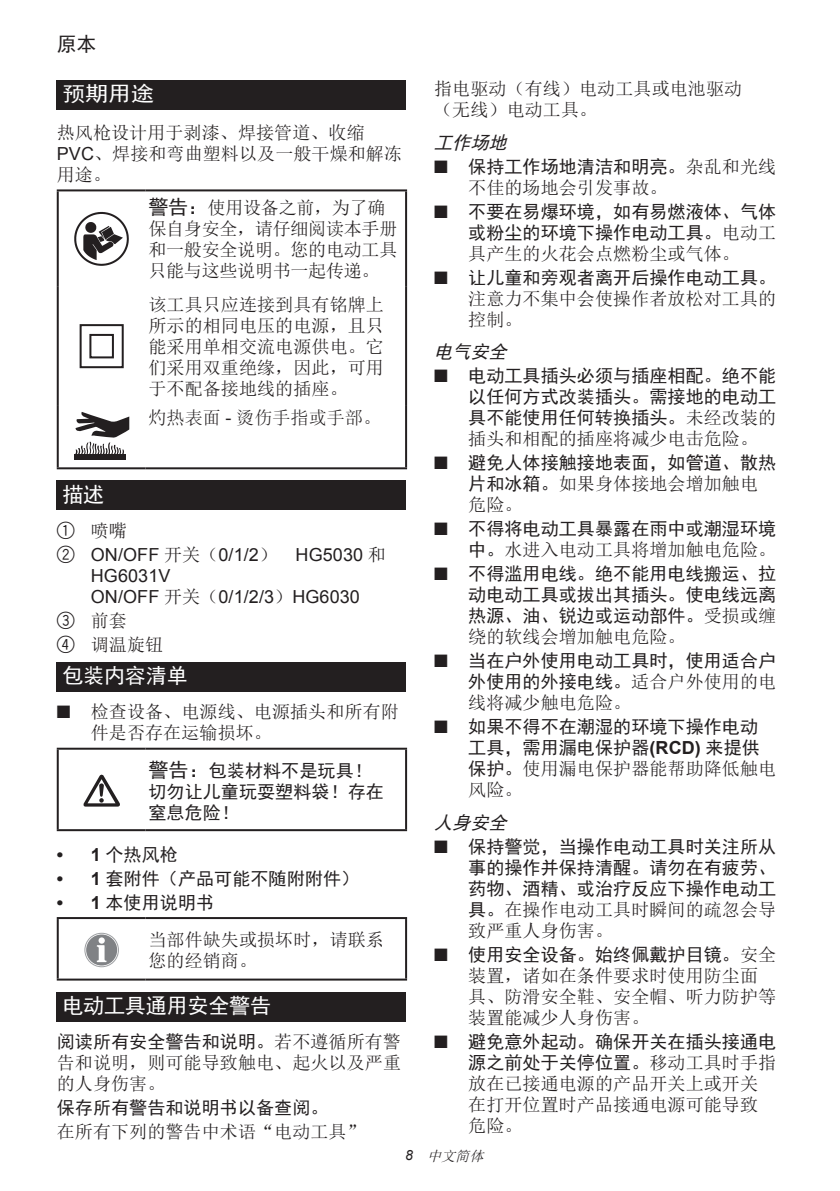
<style>
.page{position:relative;width:840px;height:1191px;background:#fff}
.page>*{position:absolute;margin:0;border:0;box-sizing:border-box;transform-origin:0 0}
.t1{font:21px "Sim Hei";letter-spacing:-.01em;color:#fff}
.t2{font:21px "Sim Hei";letter-spacing:-.01em;color:#fff;scale:1.1 1}
.t3{font:20px "Sim Hei";color:#231f20}
.t4{font:18px/21px "Sim Hei";letter-spacing:.005em;color:#231f20}
.t5{font:18px/21px "Sim Sun";letter-spacing:.005em;color:#231f20}
.t6{font:18px/21px "Sim Sun";letter-spacing:-.015em;color:#231f20}
.t7{font:18px/21px "Arial";letter-spacing:.005em;color:#231f20}
.t8{font:18px "DFP Song W3";letter-spacing:.005em;color:#231f20}
.t9{font:italic 18px "Sim Hei";color:#231f20}
.t10{font:italic 14px "Sim Sun";color:#231f20}
.s1{font-family:"Arial"}
.s2{font-family:"Sim Hei";font-size:20px}
.s3{font-family:"Round Box Alph Illust"}
.s4{font-family:"Sim Sun"}
.s5{font-size:20px}
.s6{font-family:"Arial";font-weight:700}
.s7{font-style:italic}
.s8{font-family:"Sim Hei"}
</style>
<div class="page">
<div style="left:57px;top:80px;width:348px;height:29px;background:#231f20"></div>
<hr style="left:57px;top:189px;width:88px;height:2px;background:#231f20">
<hr style="left:57px;top:191px;width:2px;height:96px;background:#231f20">
<hr style="left:145px;top:189px;width:262px;height:2px;background:#231f20">
<hr style="left:405px;top:191px;width:2px;height:96px;background:#231f20">
<hr style="left:57px;top:287px;width:2px;height:119px;background:#231f20">
<hr style="left:405px;top:287px;width:2px;height:119px;background:#231f20">
<hr style="left:57px;top:406px;width:2px;height:61px;background:#231f20">
<hr style="left:405px;top:406px;width:2px;height:61px;background:#231f20">
<hr style="left:57px;top:467px;width:88px;height:2px;background:#231f20">
<hr style="left:145px;top:467px;width:262px;height:2px;background:#231f20">
<img style="left:74px;top:211px;width:55px;height:55px">
<div style="left:89px;top:334px;width:25px;height:24px;border:2px solid #231f20"></div>
<div style="left:80px;top:324px;width:44px;height:44px;border:2px solid #231f20"></div>
<div style="left:74px;top:454px;width:51px;height:6px;background:#231f20"></div>
<svg style="left:75px;top:412px;width:54px;height:42px"></svg>
<div style="left:57px;top:480px;width:348px;height:30px;background:#231f20"></div>
<div style="left:57px;top:662px;width:348px;height:29px;background:#231f20"></div>
<hr style="left:57px;top:747px;width:88px;height:2px;background:#231f20">
<hr style="left:57px;top:749px;width:2px;height:80px;background:#231f20">
<hr style="left:145px;top:747px;width:262px;height:2px;background:#231f20">
<hr style="left:405px;top:749px;width:2px;height:80px;background:#231f20">
<hr style="left:57px;top:829px;width:88px;height:2px;background:#231f20">
<hr style="left:145px;top:829px;width:262px;height:2px;background:#231f20">
<svg style="left:83px;top:774px;width:37px;height:32px"></svg>
<hr style="left:57px;top:917px;width:88px;height:2px;background:#231f20">
<hr style="left:57px;top:919px;width:2px;height:59px;background:#231f20">
<hr style="left:145px;top:917px;width:262px;height:2px;background:#231f20">
<hr style="left:405px;top:919px;width:2px;height:59px;background:#231f20">
<hr style="left:57px;top:978px;width:88px;height:2px;background:#231f20">
<hr style="left:145px;top:978px;width:262px;height:2px;background:#231f20">
<div style="left:86px;top:934px;width:31px;height:31px;background:#808285;border-radius:50%"></div>
<div style="left:84px;top:932px;width:35px;height:35px;border:1px solid #9d9fa2;border-radius:50%"></div>
<div style="left:98px;top:937px;width:7px;height:6px;background:#fff;border-radius:50%"></div>
<svg style="left:97px;top:945px;width:9px;height:17px"></svg>
<div style="left:57px;top:992px;width:348px;height:29px;background:#231f20"></div>
<p class="t3" style="left:57px;top:34px;width:41px">原本</p>
<p class="t2" style="left:62px;top:83px;width:85px">预期用途</p>
<p class="t5" style="left:57px;top:122px;width:346px">热风枪设计用于剥漆、焊接管道、收缩<br><span class="s1">PVC</span>、焊接和弯曲塑料以及一般干燥和解冻用途。</p>
<p class="t6" style="left:148px;top:197px;width:250px"><span class="s2">警告：</span>使用设备之前，为了确保自身安全，请仔细阅读本手册和一般安全说明。您的电动工具只能与这些说明书一起传递。</p>
<p class="t5" style="left:148px;top:294px;width:237px;text-align:justify">该工具只应连接到具有铭牌上所示的相同电压的电源，且只能采用单相交流电源供电。它们采用双重绝缘，因此，可用于不配备接地线的插座。</p>
<p class="t8" style="left:148px;top:409px;width:234px">灼热表面 <span class="s1">-</span> 烫伤手指或手部。</p>
<p class="t1" style="left:62px;top:483px;width:43px">描述</p>
<p class="t5" style="left:57px;top:520px;width:72px"><span class="s3">1</span> 喷嘴</p>
<p class="t7" style="left:91px;top:544px;width:296px;text-indent:-34px"><span class="s3">2</span> ON/OFF <span class="s4">开关（</span>0/1/2<span class="s4">）</span> HG5030 <span class="s4">和<br></span>HG6031V<br>ON/OFF <span class="s4">开关（</span>0/1/2/3<span class="s4">）</span>HG6030</p>
<p class="t5" style="left:57px;top:608px;width:108px;line-height:23.8px"><span class="s3">3</span> 前套<br><span class="s3">4</span> 调温旋钮</p>
<p class="t1" style="left:62px;top:665px;width:127px">包装内容清单</p>
<p class="t5" style="left:91px;top:701px;width:309px">检查设备、电源线、电源插头和所有附件是否存在运输损坏。</p>
<p class="t4" style="left:148px;top:760px;width:237px"><span class="s5">警告：</span>包装材料不是玩具！切勿让儿童玩耍塑料袋！存在窒息危险！</p>
<p class="t4" style="left:57px;top:844px;width:123px"><span class="s6">• 1</span> 个热风枪</p>
<p class="t4" style="left:57px;top:867px;width:304px"><span class="s6">• 1</span> 套附件（产品可能不随附附件）</p>
<p class="t4" style="left:57px;top:891px;width:159px"><span class="s6">• 1</span> 本使用说明书</p>
<p class="t5" style="left:148px;top:929px;width:237px">当部件缺失或损坏时，请联系您的经销商。</p>
<p class="t1" style="left:62px;top:994px;width:210px">电动工具通用安全警告</p>
<p class="t4" style="left:57px;top:1031px;width:345px">阅读所有安全警告和说明。<span class="s4">若不遵循所有警</span></p>
<p class="t5" style="left:57px;top:1052px;width:345px">告和说明，则可能导致触电、起火以及严重的人身伤害。</p>
<p class="t4" style="left:57px;top:1097px;width:273px">保存所有警告和说明书以备查阅。</p>
<p class="t5" style="left:57px;top:1121px;width:309px">在所有下列的警告中术语“电动工具”</p>
<p class="t5" style="left:434px;top:78px;width:309px">指电驱动（有线）电动工具或电池驱动（无线）电动工具。</p>
<p class="t4" style="left:468px;top:130px;width:309px;line-height:23.8px;text-indent:-34px"><span class="s7">工作场地<br></span>保持工作场地清洁和明亮。<span class="s4">杂乱和光线</span></p>
<p class="t5" style="left:468px;top:177px;width:201px">不佳的场地会引发事故。</p>
<p class="t4" style="left:468px;top:201px;width:309px">不要在易爆环境，如有易燃液体、气体或粉尘的环境下操作电动工具。<span class="s4">电动工</span></p>
<p class="t5" style="left:468px;top:243px;width:273px">具产生的火花会点燃粉尘或气体。</p>
<p class="t4" style="left:468px;top:267px;width:309px">让儿童和旁观者离开后操作电动工具。</p>
<p class="t5" style="left:468px;top:288px;width:309px">注意力不集中会使操作者放松对工具的控制。</p>
<p class="t9" style="left:434px;top:343px;width:79px">电气安全</p>
<p class="t4" style="left:468px;top:365px;width:309px;text-align:justify">电动工具插头必须与插座相配。绝不能以任何方式改装插头。需接地的电动工具不能使用任何转换插头。<span class="s4">未经改装的</span></p>
<p class="t5" style="left:468px;top:428px;width:291px">插头和相配的插座将减少电击危险。</p>
<p class="t4" style="left:468px;top:452px;width:309px">避免人体接触接地表面，如管道、散热</p>
<p class="t5" style="left:468px;top:473px;width:291px"><span class="s8">片和冰箱。</span>如果身体接地会增加触电危险。</p>
<p class="t4" style="left:468px;top:518px;width:309px">不得将电动工具暴露在雨中或潮湿环境</p>
<p class="t5" style="left:468px;top:539px;width:309px"><span class="s8">中。</span>水进入电动工具将增加触电危险。</p>
<p class="t4" style="left:468px;top:563px;width:309px;text-align:justify">不得滥用电线。绝不能用电线搬运、拉动电动工具或拔出其插头。使电线远离热源、油、锐边或运动部件。<span class="s4">受损或缠</span></p>
<p class="t5" style="left:468px;top:626px;width:219px">绕的软线会增加触电危险。</p>
<p class="t4" style="left:468px;top:650px;width:309px">当在户外使用电动工具时，使用适合户外使用的外接电线。<span class="s4">适合户外使用的电</span></p>
<p class="t5" style="left:468px;top:692px;width:164px">线将减少触电危险。</p>
<p class="t4" style="left:468px;top:716px;width:293px">如果不得不在潮湿的环境下操作电动工具，需用漏电保护器<span class="s6">(RCD)</span> 来提供</p>
<p class="t5" style="left:468px;top:758px;width:309px"><span class="s8">保护。</span>使用漏电保护器能帮助降低触电风险。</p>
<p class="t9" style="left:434px;top:813px;width:79px">人身安全</p>
<p class="t4" style="left:468px;top:836px;width:309px;text-align:justify">保持警觉，当操作电动工具时关注所从事的操作并保持清醒。请勿在有疲劳、药物、酒精、或治疗反应下操作电动工</p>
<p class="t5" style="left:468px;top:899px;width:309px"><span class="s8">具。</span>在操作电动工具时瞬间的疏忽会导致严重人身伤害。</p>
<p class="t4" style="left:468px;top:944px;width:309px">使用安全设备。始终佩戴护目镜。<span class="s4">安全</span></p>
<p class="t5" style="left:468px;top:965px;width:309px">装置，诸如在条件要求时使用防尘面具、防滑安全鞋、安全帽、听力防护等装置能减少人身伤害。</p>
<p class="t4" style="left:468px;top:1031px;width:309px">避免意外起动。确保开关在插头接通电源之前处于关停位置。<span class="s4">移动工具时手指</span></p>
<p class="t5" style="left:468px;top:1073px;width:291px;text-align:justify">放在已接通电源的产品开关上或开关在打开位置时产品接通电源可能导致危险。</p>
<p class="t10" style="left:405px;top:1148px;width:83px"><span class="s1">8</span> 中文简体</p>
</div>
